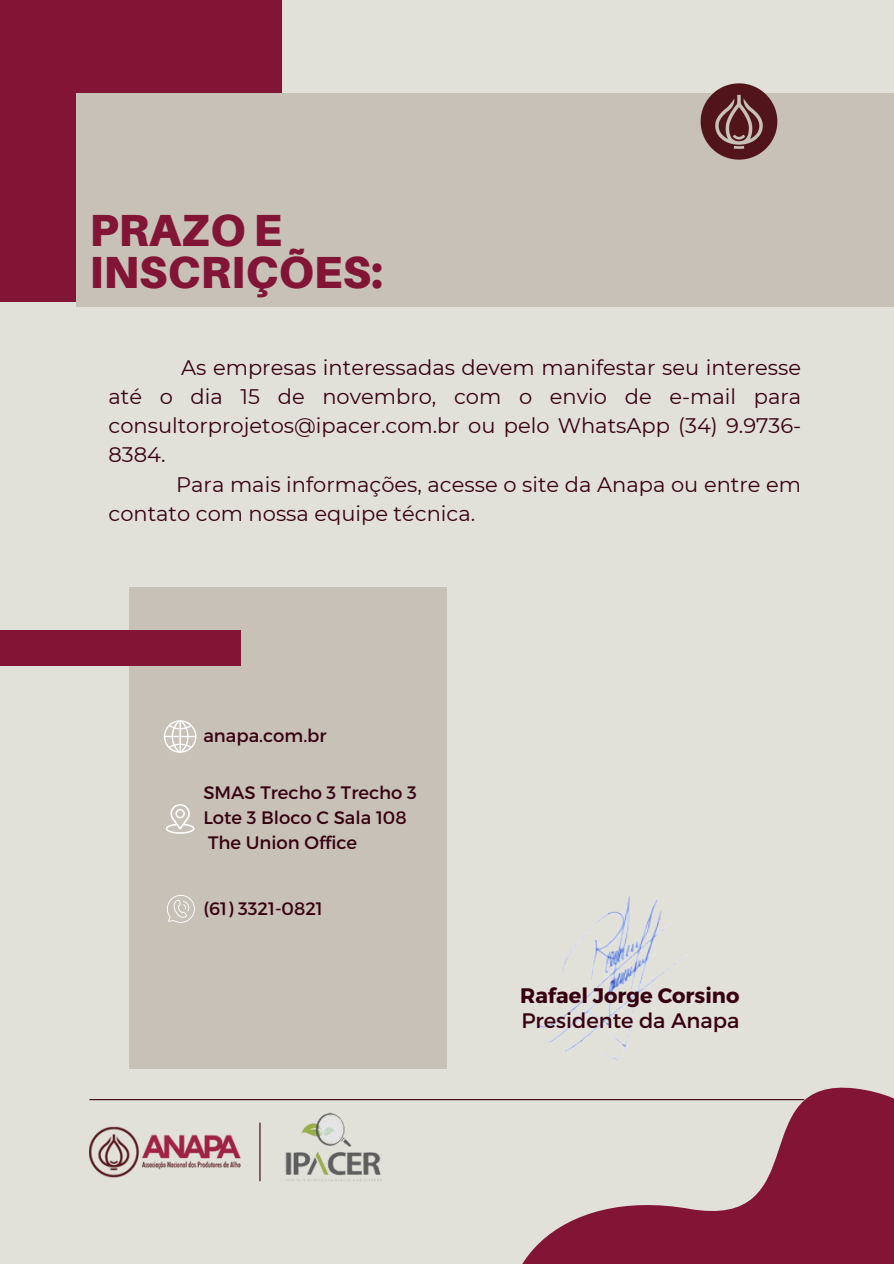
<style>
.page{position:relative;width:894px;height:1264px;background:#fff}
.page>*{position:absolute;margin:0;border:0;box-sizing:border-box;transform-origin:0 0}
.t1{font:900 45px/41.7px "Aileron";color:#821536}
.t2{font:21px "Montserrat";color:#370011}
.t3{font:700 21px "Montserrat";color:#370011}
.t4{font:18px "Montserrat";color:#370011}
</style>
<div class="page">
<div style="left:0;top:0;width:893px;height:1263px;background:#e1e0d9"></div>
<div style="left:0;top:0;width:281px;height:302px;background:#821536"></div>
<hr style="left:89px;top:1099px;width:715px;height:1px;background:#370011">
<div style="left:77px;top:94px;width:816px;height:212px;background:#c7c1b7"></div>
<img style="left:89px;top:1126px;width:151px;height:51px">
<img style="left:256px;top:1099px;width:153px;height:83px">
<img style="left:685px;top:83px;width:107px;height:77px">
<img style="left:561px;top:896px;width:132px;height:86px">
<div style="left:130px;top:587px;width:316px;height:481px;background:#c7c1b7"></div>
<svg style="left:164px;top:720px;width:32px;height:32px"></svg>
<svg style="left:166px;top:804px;width:28px;height:29px"></svg>
<svg style="left:167px;top:895px;width:28px;height:27px"></svg>
<svg style="left:427px;top:982px;width:466px;height:281px"></svg>
<div style="left:0;top:629px;width:240px;height:36px;background:#821536"></div>
<p class="t1" style="left:89px;top:209px;width:295px">PRAZO E<br>INSCRIÇÕES:</p>
<p class="t2" style="left:181px;top:354px;width:621px">As empresas interessadas devem manifestar seu interesse</p>
<p class="t2" style="left:108px;top:383px;width:694px">até o dia 15 de novembro, com o envio de e-mail para</p>
<p class="t2" style="left:108px;top:413px;width:694px">consultorprojetos@ipacer.com.br ou pelo WhatsApp (34) 9.9736-</p>
<p class="t2" style="left:108px;top:442px;width:58px">8384.</p>
<p class="t2" style="left:176px;top:471px;width:626px">Para mais informações, acesse o site da Anapa ou entre em</p>
<p class="t2" style="left:108px;top:500px;width:368px">contato com nossa equipe técnica.</p>
<p class="t4" style="left:203px;top:724px;width:125px">anapa.com.br</p>
<p class="t4" style="left:203px;top:781px;width:215px">SMAS Trecho 3 Trecho 3</p>
<p class="t4" style="left:203px;top:806px;width:205px">Lote 3 Bloco C Sala 108</p>
<p class="t4" style="left:208px;top:830px;width:151px">The Union Office</p>
<p class="t4" style="left:203px;top:896px;width:121px">(61) 3321-0821</p>
<p class="t3" style="left:520px;top:981px;width:221px">Rafael Jorge Corsino</p>
<p class="t2" style="left:521px;top:1006px;width:219px">Presidente da Anapa</p>
</div>
